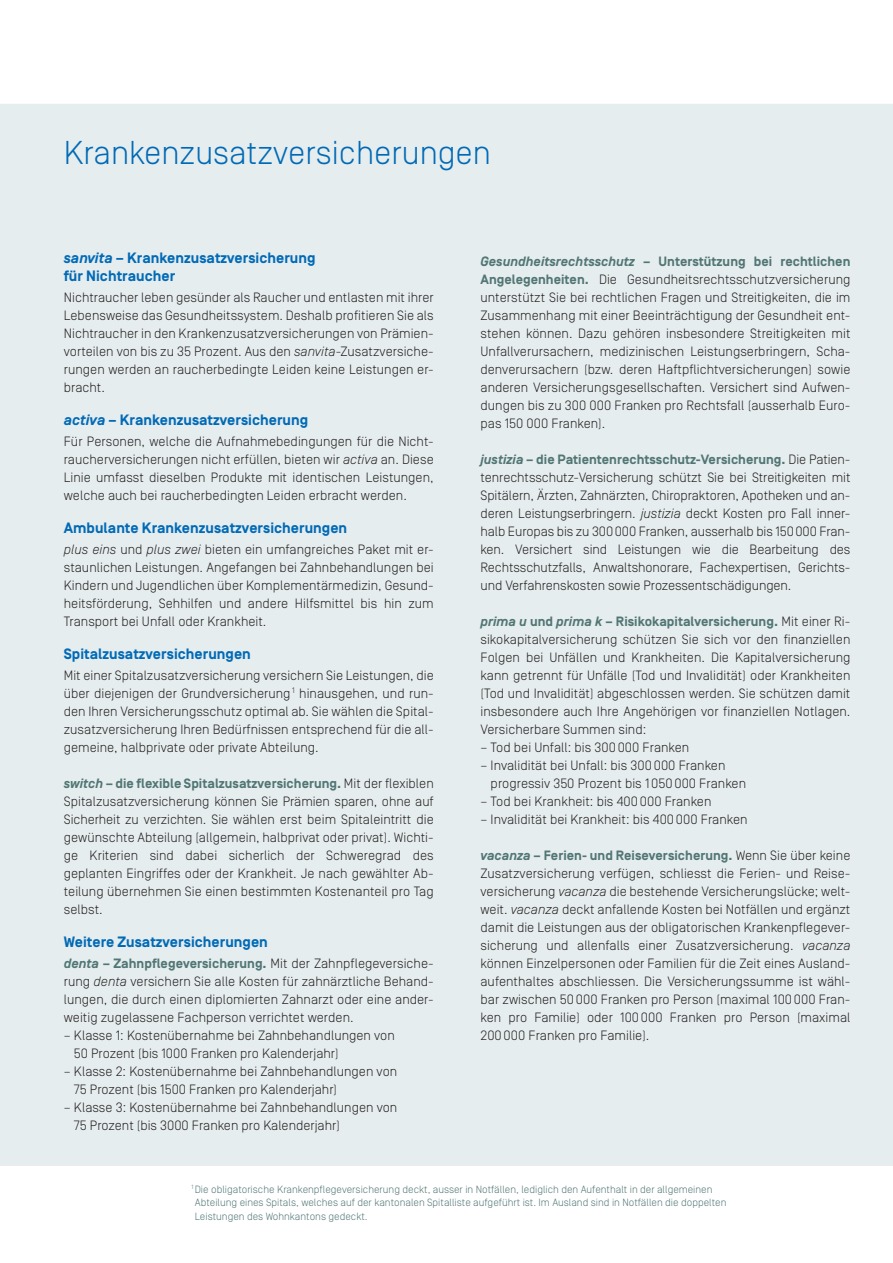
<style>
.page{position:relative;width:893px;height:1263px;background:#fff}
.page>*{position:absolute;margin:0;border:0;box-sizing:border-box;transform-origin:0 0}
.t1{font:300 33px "Simplon Norm";color:#016ab6}
.t2{font:700 15px/18px "Simplon Norm";letter-spacing:.005em;color:#016ab6}
.t3{font:300 13.5px/18px "Simplon Norm";letter-spacing:.005em;color:#231f20;text-align:justify}
.t4{font:300 10.5px/13.5px "Simplon Norm";color:#517675}
.s1{font-style:italic}
.s2{font-weight:700;font-style:italic;color:#517675}
.s3{font-weight:700;color:#517675}
</style>
<div class="page">
<div style="left:0;top:104px;width:893px;height:1062px;background:#e6edee"></div>
<h1 class="t1" style="left:64px;top:135px;width:429px">Krankenzusatzversicherungen</h1>
<p class="t2" style="left:64px;top:249px;width:253px"><span class="s1">sanvita</span> – Krankenzusatzversicherung für Nichtraucher</p>
<p class="t3" style="left:64px;top:288px;width:371px">Nichtraucher leben gesünder als Raucher und entlasten mit ihrer Lebensweise das Gesundheitssystem. Deshalb profitieren Sie als Nichtraucher in den Krankenzusatzversicherungen von Prämien&shy;vorteilen von bis zu 35 Prozent. Aus den <span class="s1">sanvita</span>-Zusatzversiche&shy;rungen werden an raucherbedingte Leiden keine Leistungen er&shy;bracht.</p>
<p class="t2" style="left:64px;top:411px;width:246px"><span class="s1">activa</span> – Krankenzusatzversicherung</p>
<p class="t3" style="left:64px;top:432px;width:371px">Für Personen, welche die Aufnahmebedingungen für die Nicht&shy;raucherversicherungen nicht erfüllen, bieten wir <span class="s1">activa</span> an. Diese Linie umfasst dieselben Produkte mit identischen Leistungen, welche auch bei raucherbedingten Leiden erbracht werden.</p>
<p class="t2" style="left:64px;top:519px;width:285px">Ambulante Krankenzusatzversicherungen</p>
<p class="t3" style="left:64px;top:540px;width:371px"><span class="s1">plus eins</span> und <span class="s1">plus zwei</span> bieten ein umfangreiches Paket mit er&shy;staunlichen Leistungen. Angefangen bei Zahnbehandlungen bei Kindern und Jugendlichen über Komplementärmedizin, Gesund&shy;heitsförderung, Sehhilfen und andere Hilfsmittel bis hin zum Transport bei Unfall oder Krankheit.</p>
<p class="t2" style="left:64px;top:645px;width:189px">Spitalzusatzversicherungen</p>
<p class="t3" style="left:64px;top:666px;width:371px">Mit einer Spitalzusatzversicherung versichern Sie Leistungen, die über diejenigen der Grundversicherung <sup>1</sup> hinausgehen, und run&shy;den Ihren Versicherungsschutz optimal ab. Sie wählen die Spital&shy;zusatzversicherung Ihren Bedürfnissen entsprechend für die all&shy;gemeine, halbprivate oder private Abteilung.</p>
<p class="t3" style="left:64px;top:774px;width:371px"><span class="s2">switch</span> <span class="s3">– die flexible Spitalzusatzversicherung.</span> Mit der flexiblen Spitalzusatzversicherung können Sie Prämien sparen, ohne auf Sicherheit zu verzichten. Sie wählen erst beim Spitaleintritt die gewünschte Abteilung (allgemein, halbprivat oder privat). Wichti&shy;ge Kriterien sind dabei sicherlich der Schweregrad des geplanten Eingriffes oder der Krankheit. Je nach gewählter Ab&shy;teilung übernehmen Sie einen bestimmten Kostenanteil pro Tag selbst.</p>
<p class="t2" style="left:64px;top:933px;width:206px">Weitere Zusatzversicherungen</p>
<p class="t3" style="left:64px;top:954px;width:371px"><span class="s2">denta</span> <span class="s3">– Zahnpflegeversicherung.</span> Mit der Zahnpflegeversiche&shy;rung <span class="s1">denta</span> versichern Sie alle Kosten für zahnärztliche Behand&shy;lungen, die durch einen diplomierten Zahnarzt oder eine ander&shy;weitig zugelassene Fachperson verrichtet werden.</p>
<p class="t3" style="left:74px;top:1026px;width:322px;text-indent:-10px">– Klasse 1: Kostenübernahme bei Zahnbehandlungen von<br>50 Prozent (bis 1000 Franken pro Kalenderjahr)</p>
<p class="t3" style="left:74px;top:1062px;width:325px;text-indent:-10px">– Klasse 2: Kostenübernahme bei Zahnbehandlungen von<br>75 Prozent (bis 1500 Franken pro Kalenderjahr)</p>
<p class="t3" style="left:74px;top:1098px;width:325px;text-indent:-10px">– Klasse 3: Kostenübernahme bei Zahnbehandlungen von<br>75 Prozent (bis 3000 Franken pro Kalenderjahr)</p>
<p class="t3" style="left:480px;top:252px;width:371px"><span class="s2">Gesundheitsrechtsschutz</span> <span class="s3">– Unterstützung bei rechtlichen Angelegenheiten.</span> Die Gesundheitsrechtsschutzversicherung unterstützt Sie bei rechtlichen Fragen und Streitigkeiten, die im Zusammenhang mit einer Beeinträchtigung der Gesundheit ent&shy;stehen können. Dazu gehören insbesondere Streitigkeiten mit Unfallverursachern, medizinischen Leistungserbringern, Scha&shy;denverursachern (bzw. deren Haftpflichtversicherungen) sowie anderen Versicherungsgesellschaften. Versichert sind Aufwen&shy;dungen bis zu 300 000 Franken pro Rechtsfall (ausserhalb Euro&shy;pas 150 000 Franken).</p>
<p class="t3" style="left:480px;top:450px;width:371px;text-align:left"><span class="s2">justizia</span> <span class="s3">– die Patientenrechtsschutz-Versicherung.</span> Die Patien&shy;tenrechtsschutz-Versicherung schützt Sie bei Streitigkeiten mit Spitälern, Ärzten, Zahnärzten, Chiropraktoren, Apotheken und an&shy;deren Leistungserbringern. <span class="s1">justizia</span> deckt Kosten pro Fall inner&shy;halb Europas bis zu 300000 Franken, ausserhalb bis 150000 Fran&shy;ken. Versichert sind Leistungen wie die Bearbeitung des Rechtsschutzfalls, Anwaltshonorare, Fachexpertisen, Gerichts&shy;und Verfahrenskosten sowie Prozessentschädigungen.</p>
<p class="t3" style="left:480px;top:612px;width:371px"><span class="s2">prima u</span> <span class="s3">und</span> <span class="s2">prima k</span> <span class="s3">– Risikokapitalversicherung.</span> Mit einer Ri&shy;sikokapitalversicherung schützen Sie sich vor den finanziellen Folgen bei Unfällen und Krankheiten. Die Kapitalversicherung kann getrennt für Unfälle (Tod und Invalidität) oder Krankheiten (Tod und Invalidität) abgeschlossen werden. Sie schützen damit insbesondere auch Ihre Angehörigen vor finanziellen Notlagen.<br>Versicherbare Summen sind:</p>
<p class="t3" style="left:480px;top:738px;width:210px">– Tod bei Unfall: bis 300000 Franken</p>
<p class="t3" style="left:491px;top:756px;width:257px;text-indent:-10px">– Invalidität bei Unfall: bis 300000 Franken progressiv 350 Prozent bis 1050000 Franken</p>
<p class="t3" style="left:480px;top:792px;width:232px">– Tod bei Krankheit: bis 400000 Franken</p>
<p class="t3" style="left:480px;top:810px;width:269px">– Invalidität bei Krankheit: bis 400000 Franken</p>
<p class="t3" style="left:480px;top:846px;width:371px"><span class="s2">vacanza</span> <span class="s3">– Ferien- und Reiseversicherung.</span> Wenn Sie über keine Zusatzversicherung verfügen, schliesst die Ferien- und Reise&shy;versicherung <span class="s1">vacanza</span> die bestehende Versicherungslücke; welt&shy;weit. <span class="s1">vacanza</span> deckt anfallende Kosten bei Notfällen und ergänzt damit die Leistungen aus der obligatorischen Krankenpflegever&shy;sicherung und allenfalls einer Zusatzversicherung. <span class="s1">vacanza </span>können Einzelpersonen oder Familien für die Zeit eines Ausland&shy;aufenthaltes abschliessen. Die Versicherungssumme ist wähl&shy;bar zwischen 50000 Franken pro Person (maximal 100000 Fran&shy;ken pro Familie) oder 100000 Franken pro Person (maximal 200000 Franken pro Familie).</p>
<p class="t4" style="left:195px;top:1183px;width:533px;text-indent:-3px"><sup>1</sup> Die obligatorische Krankenpflegeversicherung deckt, ausser in Notfällen, lediglich den Aufenthalt in der allgemeinen<br>Abteilung eines Spitals, welches auf der kantonalen Spitalliste aufgeführt ist. Im Ausland sind in Notfällen die doppelten<br>Leistungen des Wohnkantons gedeckt.</p>
</div>
